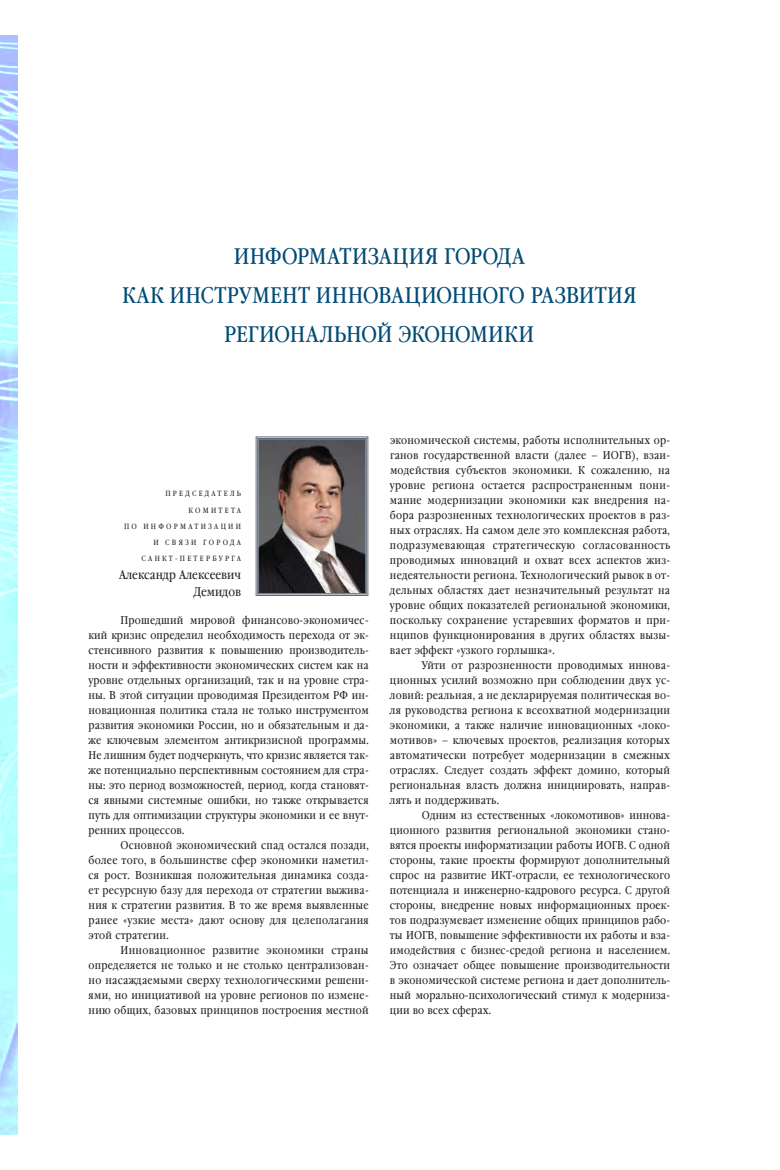
<style>
.page{position:relative;width:780px;height:1170px;background:#fff}
.page>*{position:absolute;margin:0;border:0;box-sizing:border-box;transform-origin:0 0}
.t1{font:22.5px "Garamond Book Narrow C";color:#004a75}
.t2{font:12.5px/17.5px "Garamond Book Narrow C";color:#231f20;text-align:right}
.t3{font:11.25px/15px "Garamond Book Narrow C";letter-spacing:.02em;color:#231f20;text-align:justify}
.t4{font:7.5px "Garamond Book Narrow C";color:#231f20}
</style>
<div class="page">
<svg style="left:256px;top:436px;width:112px;height:160px;background:#706461"></svg>
<div style="left:257px;top:438px;width:110px;height:156px;border:1px solid #5e697b"></div>
<img style="left:0;top:35px;width:18px;height:1099px">
<h1 class="t1" style="left:234px;top:244px;width:32px">Информатизация</h1>
<h1 class="t1" style="left:444px;top:244px;width:15px">города</h1>
<h1 class="t1" style="left:122px;top:283px;width:15px">как</h1>
<h1 class="t1" style="left:170px;top:283px;width:15px">инструмент</h1>
<h1 class="t1" style="left:316px;top:283px;width:16px">инновационного</h1>
<h1 class="t1" style="left:531px;top:283px;width:15px">развития</h1>
<h1 class="t1" style="left:224px;top:321px;width:15px">региональной</h1>
<h1 class="t1" style="left:398px;top:321px;width:16px">экономики</h1>
<p class="t4" style="left:165px;top:489px;width:15px">П редседатель</p>
<p class="t4" style="left:188px;top:505px;width:15px">К омитета</p>
<p class="t4" style="left:124px;top:522px;width:8px">по</p>
<p class="t4" style="left:143px;top:522px;width:8px">информатизации</p>
<p class="t4" style="left:153px;top:538px;width:19px">и связи</p>
<p class="t4" style="left:203px;top:538px;width:8px">города</p>
<p class="t4" style="left:141px;top:554px;width:14px">С анкт</p>
<p class="t4" style="left:175px;top:554px;width:20px">-Петербурга</p>
<p class="t2" style="left:119px;top:566px;width:123px">Александр Алексеевич<br>Демидов</p>
<p class="t3" style="left:89px;top:613px;width:281px;text-indent:32px">Прошедший мировой финансово-экономичес&shy;кий кризис определил необходимость перехода от эк&shy;стенсивного развития к повышению производитель&shy;ности и эффективности экономических систем как на уровне отдельных организаций, так и на уровне стра&shy;ны. В этой ситуации проводимая Президентом РФ ин&shy;новационная политика стала не только инструментом развития экономики России, но и обязательным и да&shy;же ключевым элементом антикризисной программы.<br>Не лишним будет подчеркнуть, что кризис является так&shy;же потенциально перспективным состоянием для стра&shy;ны: это период возможностей, период, когда становят&shy;ся явными системные ошибки, но также открывается путь для оптимизации структуры экономики и ее внут&shy;ренних процессов.</p>
<p class="t3" style="left:89px;top:838px;width:281px;text-indent:32px">Основной экономический спад остался позади, более того, в большинстве сфер экономики наметил&shy;ся рост. Возникшая положительная динамика созда&shy;ет ресурсную базу для перехода от стратегии выжива&shy;ния к стратегии развития. В то же время выявленные ранее «узкие места» дают основу для целеполагания этой стратегии.</p>
<p class="t3" style="left:89px;top:943px;width:281px;text-indent:32px">Инновационное развитие экономики страны определяется не только и не столько централизован&shy;но насаждаемыми сверху технологическими решени&shy;ями, но инициативой на уровне регионов по измене&shy;нию общих, базовых принципов построения местной</p>
<p class="t3" style="left:390px;top:433px;width:282px">экономической системы, работы исполнительных ор&shy;ганов государственной власти (далее – ИОГВ), взаи&shy;модействия субъектов экономики. К сожалению, на уровне региона остается распространенным пони&shy;мание модернизации экономики как внедрения на&shy;бора разрозненных технологических проектов в раз&shy;ных отраслях. На самом деле это комплексная работа, подразумевающая стратегическую согласованность проводимых инноваций и охват всех аспектов жиз&shy;недеятельности региона. Технологический рывок в от&shy;дельных областях дает незначительный результат на уровне общих показателей региональной экономики, поскольку сохранение устаревших форматов и при&shy;нципов функционирования в других областях вызы&shy;вает эффект «узкого горлышка».</p>
<p class="t3" style="left:390px;top:658px;width:281px;text-indent:32px">Уйти от разрозненности проводимых иннова&shy;ционных усилий возможно при соблюдении двух ус&shy;ловий: реальная, а не декларируемая политическая во&shy;ля руководства региона к всеохватной модернизации экономики, а также наличие инновационных «локо&shy;мотивов» – ключевых проектов, реализация которых автоматически потребует модернизации в смежных отраслях. Следует создать эффект домино, который региональная власть должна инициировать, направ&shy;лять и поддерживать.</p>
<p class="t3" style="left:390px;top:808px;width:281px;text-indent:32px">Одним из естественных «локомотивов» иннова&shy;ционного развития региональной экономики стано&shy;вятся проекты информатизации работы ИОГВ. С одной стороны, такие проекты формируют дополнительный спрос на развитие ИКТ-отрасли, ее технологического потенциала и инженерно-кадрового ресурса. С другой стороны, внедрение новых информационных проек&shy;тов подразумевает изменение общих принципов рабо&shy;ты ИОГВ, повышение эффективности их работы и вза&shy;имодействия с бизнес-средой региона и населением.<br>Это означает общее повышение производительности в экономической системе региона и дает дополнитель&shy;ный морально-психологический стимул к модерниза&shy;ции во всех сферах.</p>
</div>
